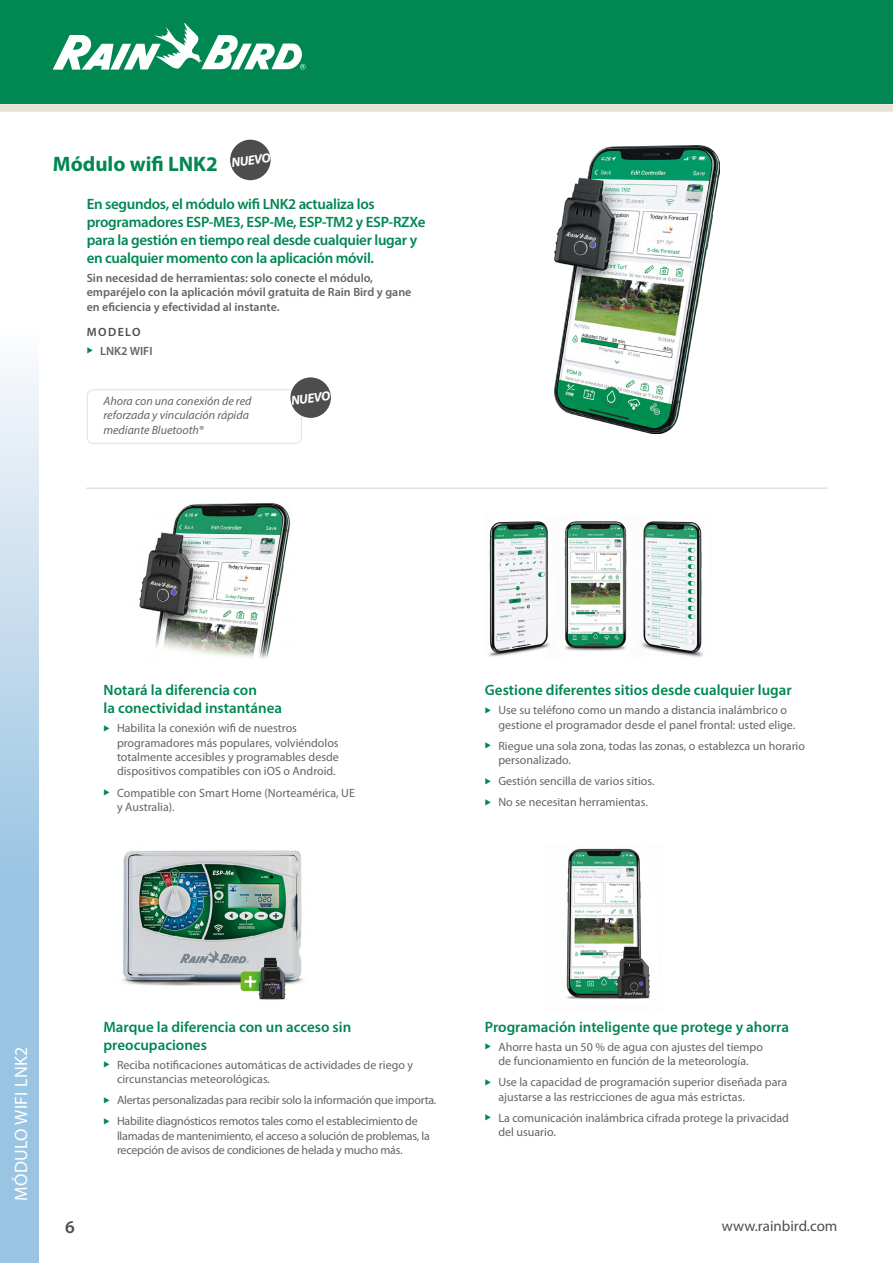
<style>
.page{position:relative;width:893px;height:1263px;background:#fff}
.page>*{position:absolute;margin:0;border:0;box-sizing:border-box;transform-origin:0 0}
.t1{font:700 21px "Myriad Pro";color:#008752}
.t2{font:18px "Myriad Pro";letter-spacing:.02em;color:#fff}
.t3{font:600 18px "Myriad Pro";color:#4d4d4f}
.t4{font:600 15px/18px "Myriad Pro";letter-spacing:-.01em;color:#008752}
.t5{font:15px "Myriad Pro";color:#4d4d4f}
.t6{font:italic 700 13.05px "Myriad Pro";color:#fff}
.t7{font:12px/14.4px "Myriad Pro";color:#636466}
.t8{font:12px/14.4px "Myriad Pro";letter-spacing:-.02em;color:#636466}
.t9{font:600 12px/14.4px "Myriad Pro";color:#636466}
.t10{font:italic 12px/14.4px "Myriad Pro";color:#636466}
.t11{font:600 12px "Myriad Pro";letter-spacing:.12em;color:#4d4d4f}
.s1{color:#008752}
</style>
<div class="page">
<div style="left:0;top:0;width:893px;height:104px;background:#008752"></div>
<svg style="left:53px;top:23px;width:253px;height:47px"></svg>
<div style="left:0;top:104px;width:893px;height:8px;background:#e7e1d5"></div>
<svg style="left:0;top:368px;width:39px;height:895px;background:#b3d2e8"></svg>
<div style="left:230px;top:140px;width:41px;height:40px;background:#4d4d4f;border-radius:50%"></div>
<img style="left:139px;top:503px;width:151px;height:156px">
<img style="left:488px;top:521px;width:215px;height:136px">
<img style="left:122px;top:850px;width:181px;height:150px">
<img style="left:566px;top:848px;width:84px;height:151px">
<div style="left:87px;top:389px;width:215px;height:55px;border:1px solid #e6e7e8;border-radius:6px"></div>
<div style="left:290px;top:377px;width:41px;height:41px;background:#4d4d4f;border-radius:50%"></div>
<img style="left:555px;top:145px;width:164px;height:288px">
<hr style="left:86px;top:487px;width:741px;height:2px;background:#e7e1d5">
<p class="t6" style="left:230px;top:154px;width:41px;rotate:-8deg">NUEVO</p>
<h1 class="t1" style="left:53px;top:150px;width:166px">Módulo wifi LNK2</h1>
<p class="t4" style="left:87px;top:195px;width:340px">En segundos, el módulo wifi LNK2 actualiza los programadores ESP-ME3, ESP-Me, ESP-TM2 y ESP-RZXe para la gestión en tiempo real desde cualquier lugar y en cualquier momento con la aplicación móvil.</p>
<p class="t9" style="left:87px;top:270px;width:326px">Sin necesidad de herramientas: solo conecte el módulo, emparéjelo con la aplicación móvil gratuita de Rain Bird y gane en eficiencia y efectividad al instante.</p>
<p class="t11" style="left:87px;top:324px;width:55px">MODELO</p>
<p class="t9" style="left:87px;top:343px;width:67px"><span class="s1">◆</span> LNK2 WIFI</p>
<p class="t10" style="left:104px;top:394px;width:149px">Ahora con una conexión de red reforzada y vinculación rápida mediante Bluetooth®</p>
<p class="t6" style="left:290px;top:393px;width:41px;rotate:-8deg">NUEVO</p>
<p class="t4" style="left:104px;top:681px;width:180px">Notará la diferencia con<br>la conectividad instantánea</p>
<p class="t7" style="left:117px;top:721px;width:223px;text-indent:-13px"><span class="s1">◆</span> Habilita la conexión wifi de nuestros programadores más populares, volviéndolos totalmente accesibles y programables desde dispositivos compatibles con iOS o Android.</p>
<p class="t7" style="left:117px;top:785px;width:239px;text-indent:-13px"><span class="s1">◆</span> Compatible con Smart Home (Norteamérica, UE y Australia).</p>
<p class="t4" style="left:485px;top:681px;width:308px">Gestione diferentes sitios desde cualquier lugar</p>
<p class="t7" style="left:498px;top:703px;width:298px;text-indent:-13px"><span class="s1">◆</span> Use su teléfono como un mando a distancia inalámbrico o gestione el programador desde el panel frontal: usted elige.</p>
<p class="t7" style="left:498px;top:738px;width:308px;text-indent:-13px"><span class="s1">◆</span> Riegue una sola zona, todas las zonas, o establezca un horario personalizado.</p>
<p class="t7" style="left:485px;top:774px;width:171px"><span class="s1">◆</span> Gestión sencilla de varios sitios.</p>
<p class="t7" style="left:485px;top:795px;width:164px"><span class="s1">◆</span> No se necesitan herramientas.</p>
<h2 class="t2" style="left:10px;top:1201px;width:156px;rotate:-90deg">MÓDULO WIFI LNK2</h2>
<p class="t4" style="left:104px;top:1017px;width:249px">Marque la diferencia con un acceso sin preocupaciones</p>
<p class="t7" style="left:117px;top:1057px;width:298px;text-indent:-13px"><span class="s1">◆</span> Reciba notificaciones automáticas de actividades de riego y circunstancias meteorológicas.</p>
<p class="t8" style="left:104px;top:1093px;width:334px"><span class="s1">◆</span> Alertas personalizadas para recibir solo la información que importa.</p>
<p class="t8" style="left:117px;top:1114px;width:314px;text-indent:-13px"><span class="s1">◆</span> Habilite diagnósticos remotos tales como el establecimiento de llamadas de mantenimiento, el acceso a solución de problemas, la recepción de avisos de condiciones de helada y mucho más.</p>
<p class="t4" style="left:485px;top:1017px;width:306px">Programación inteligente que protege y ahorra</p>
<p class="t7" style="left:485px;top:1039px;width:280px;text-align:center"><span class="s1">◆</span> Ahorre hasta un 50 % de agua con ajustes del tiempo de funcionamiento en función de la meteorología.</p>
<p class="t7" style="left:498px;top:1075px;width:290px;text-indent:-13px"><span class="s1">◆</span> Use la capacidad de programación superior diseñada para ajustarse a las restricciones de agua más estrictas.</p>
<p class="t7" style="left:498px;top:1110px;width:292px;text-indent:-13px"><span class="s1">◆</span> La comunicación inalámbrica cifrada protege la privacidad del usuario.</p>
<h2 class="t3" style="left:65px;top:1215px;width:11px">6</h2>
<p class="t5" style="left:722px;top:1217px;width:117px">www.rainbird.com</p>
</div>
